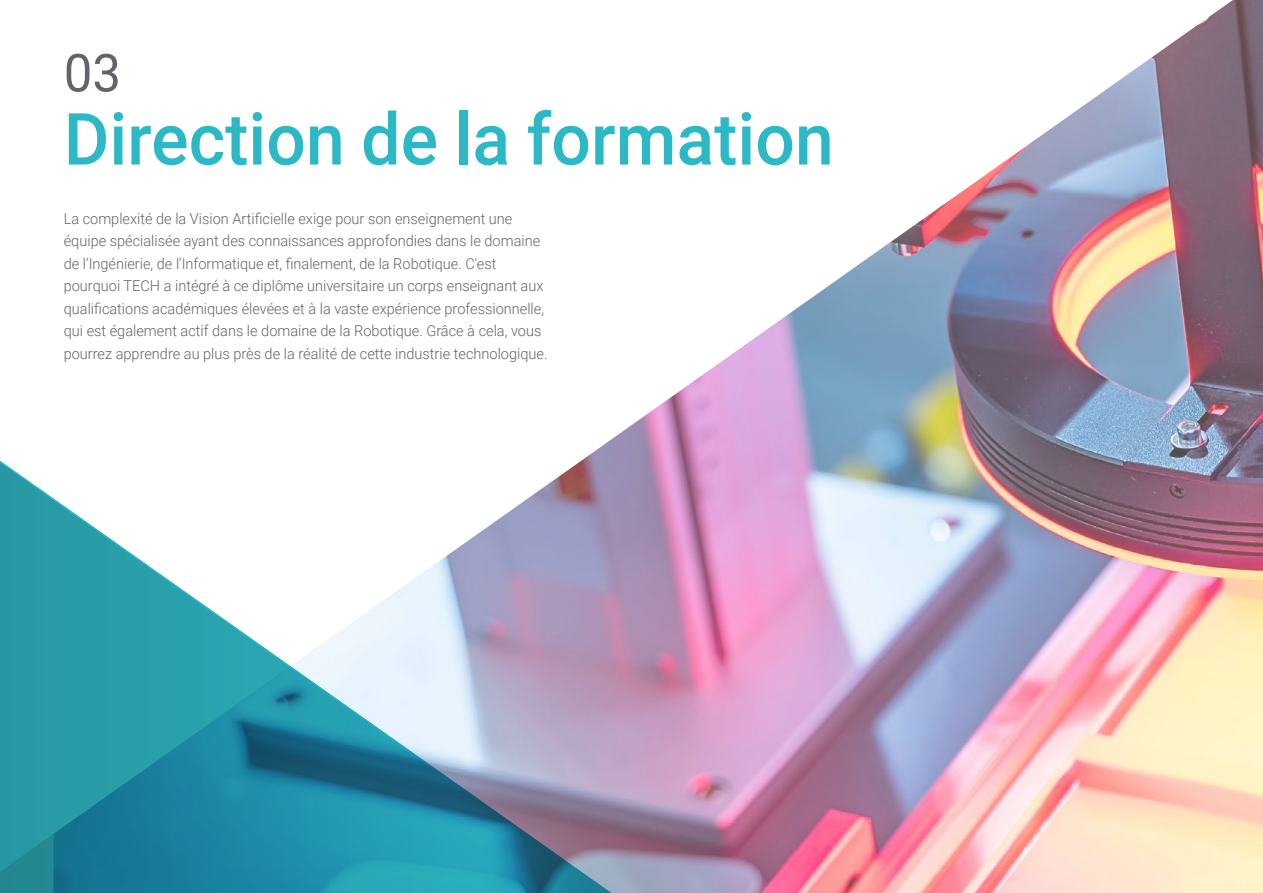
<style>
.page{position:relative;width:1263px;height:893px;background:#fff}
.page>*{position:absolute;margin:0;border:0;box-sizing:border-box;transform-origin:0 0}
.t1{font:500 72px "Roboto";color:#2db8c5}
.t2{font:52.5px "Roboto";color:#61646a}
.t3{font:300 15px/22.5px "Roboto";color:#61646a}
</style>
<div class="page">
<img style="left:605px;top:0;width:658px;height:893px">
<svg style="left:0;top:444px;width:642px;height:449px"></svg>
<h2 class="t2" style="left:64px;top:36px;width:59px">03</h2>
<h1 class="t1" style="left:64px;top:89px;width:771px">Direction de la formation</h1>
<p class="t3" style="left:64px;top:207px;width:485px">La complexité de la Vision Artificielle exige pour son enseignement une équipe spécialisée ayant des connaissances approfondies dans le domaine de l'Ingénierie, de l'Informatique et, finalement, de la Robotique. C'est pourquoi TECH a intégré à ce diplôme universitaire un corps enseignant aux qualifications académiques élevées et à la vaste expérience professionnelle, qui est également actif dans le domaine de la Robotique. Grâce à cela, vous pourrez apprendre au plus près de la réalité de cette industrie technologique.</p>
</div>
